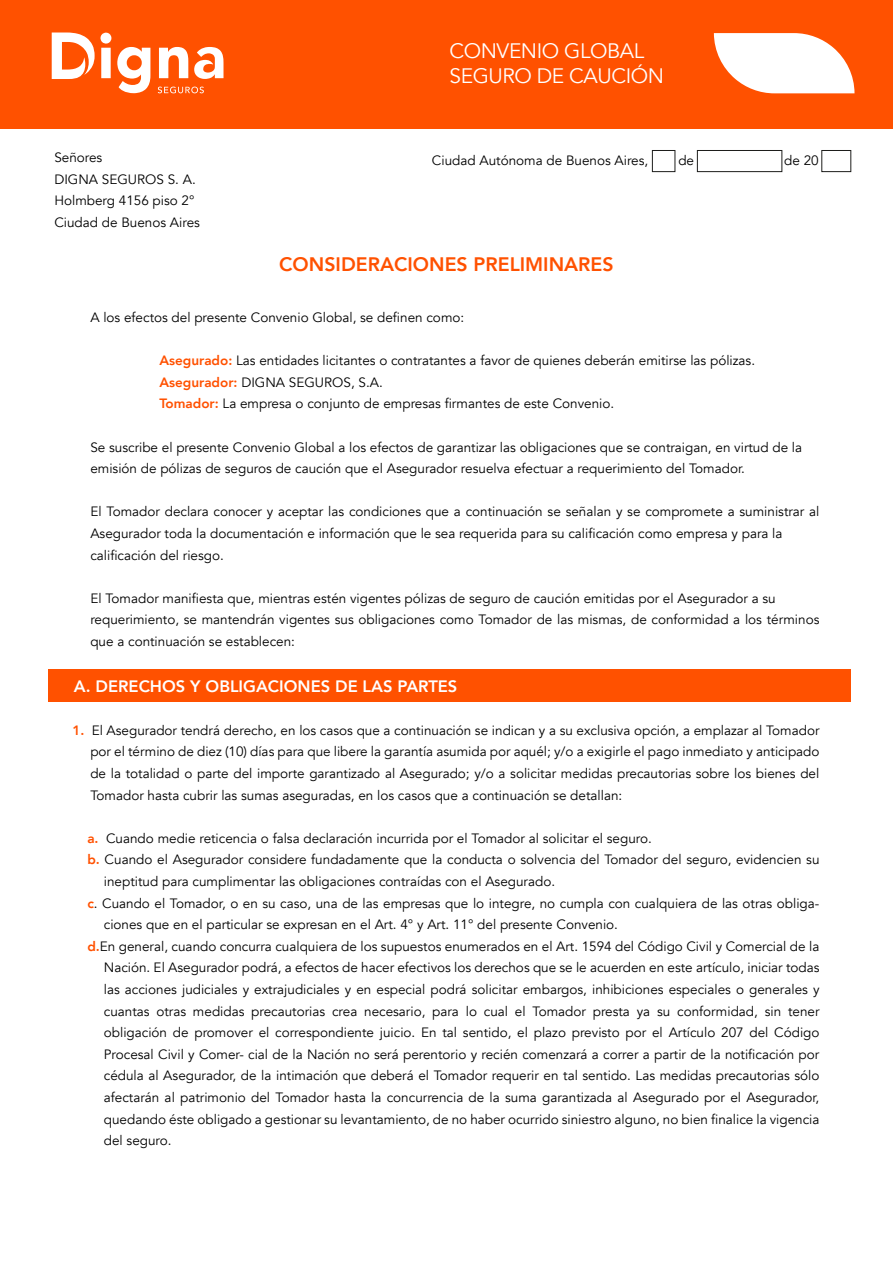
<style>
.page{position:relative;width:893px;height:1263px;background:#fff}
.page>*{position:absolute;margin:0;border:0;box-sizing:border-box;transform-origin:0 0}
.t1{font:20.85px/25px "Avenir";letter-spacing:-.02em;color:#fff}
.t2{font:800 19.5px "Avenir";color:#ff5100}
.t3{font:800 16.5px "Avenir";color:#fff}
.t4{font:13.5px/21.6px "Avenir";color:#000}
.s1{font-weight:800;color:#ff5100}
</style>
<div class="page">
<div style="left:48px;top:669px;width:803px;height:33px;background:#ff5100"></div>
<div style="left:0;top:0;width:893px;height:129px;background:#ff5100"></div>
<svg style="left:158px;top:87px;width:46px;height:6px"></svg>
<svg style="left:52px;top:33px;width:59px;height:46px"></svg>
<svg style="left:159px;top:47px;width:29px;height:31px"></svg>
<svg style="left:117px;top:47px;width:33px;height:46px"></svg>
<svg style="left:194px;top:47px;width:29px;height:32px"></svg>
<svg style="left:714px;top:33px;width:140px;height:60px"></svg>
<div style="left:652px;top:150px;width:23px;height:22px;border:1px solid #1d1d1b"></div>
<div style="left:822px;top:150px;width:29px;height:22px;border:1px solid #1d1d1b"></div>
<div style="left:697px;top:150px;width:85px;height:22px;border:1px solid #1d1d1b"></div>
<h1 class="t1" style="left:449px;top:39px;width:216px">CONVENIO GLOBAL<br>SEGURO DE CAUCIÓN</h1>
<p class="t4" style="left:54px;top:147px;width:147px">Señores<br>DIGNA SEGUROS S. A.<br>Holmberg 4156 piso 2°<br>Ciudad de Buenos Aires</p>
<p class="t4" style="left:432px;top:150px;width:218px">Ciudad Autónoma de Buenos Aires,</p>
<p class="t4" style="left:678px;top:150px;width:17px">de</p>
<p class="t4" style="left:784px;top:150px;width:36px">de 20</p>
<h2 class="t2" style="left:279px;top:249px;width:336px">CONSIDERACIONES PRELIMINARES</h2>
<p class="t4" style="left:90px;top:307px;width:375px">A los efectos del presente Convenio Global, se definen como:</p>
<p class="t4" style="left:159px;top:350px;width:597px"><span class="s1">Asegurado:</span> Las entidades licitantes o contratantes a favor de quienes deberán emitirse las pólizas.<br><span class="s1">Asegurador:</span> DIGNA SEGUROS, S.A.<br><span class="s1">Tomador:</span> La empresa o conjunto de empresas firmantes de este Convenio.</p>
<p class="t4" style="left:90px;top:436px;width:713px">Se suscribe el presente Convenio Global a los efectos de garantizar las obligaciones que se contraigan, en virtud de la emisión de pólizas de seguros de caución que el Asegurador resuelva efectuar a requerimiento del Tomador.</p>
<p class="t4" style="left:90px;top:501px;width:731px">El Tomador declara conocer y aceptar las condiciones que a continuación se señalan y se compromete a suministrar al<br>Asegurador toda la documentación e información que le sea requerida para su calificación como empresa y para la calificación del riesgo.</p>
<p class="t4" style="left:90px;top:587px;width:731px">El Tomador manifiesta que, mientras estén vigentes pólizas de seguro de caución emitidas por el Asegurador a su requerimiento, se mantendrán vigentes sus obligaciones como Tomador de las mismas, de conformidad a los términos que a continuación se establecen:</p>
<p class="t3" style="left:74px;top:673px;width:385px">A. DERECHOS Y OBLIGACIONES DE LAS PARTES</p>
<p class="t4" style="left:90px;top:719px;width:731px;text-align:justify;text-indent:-18px"><span class="s1">1.</span> El Asegurador tendrá derecho, en los casos que a continuación se indican y a su exclusiva opción, a emplazar al Tomador por el término de diez (10) días para que libere la garantía asumida por aquél; y/o a exigirle el pago inmediato y anticipado de la totalidad o parte del importe garantizado al Asegurado; y/o a solicitar medidas precautorias sobre los bienes del Tomador hasta cubrir las sumas aseguradas, en los casos que a continuación se detallan:</p>
<p class="t4" style="left:87px;top:827px;width:566px"><span class="s1">a.</span> Cuando medie reticencia o falsa declaración incurrida por el Tomador al solicitar el seguro.</p>
<p class="t4" style="left:87px;top:849px;width:734px"><span class="s1">b.</span> Cuando el Asegurador considere fundadamente que la conducta o solvencia del Tomador del seguro, evidencien su</p>
<p class="t4" style="left:104px;top:871px;width:453px">ineptitud para cumplimentar las obligaciones contraídas con el Asegurado.</p>
<p class="t4" style="left:87px;top:892px;width:733px"><span class="s1">c</span>. Cuando el Tomador, o en su caso, una de las empresas que lo integre, no cumpla con cualquiera de las otras obliga-</p>
<p class="t4" style="left:104px;top:914px;width:516px">ciones que en el particular se expresan en el Art. 4° y Art. 11° del presente Convenio.</p>
<p class="t4" style="left:87px;top:935px;width:733px"><span class="s1">d.</span>En general, cuando concurra cualquiera de los supuestos enumerados en el Art. 1594 del Código Civil y Comercial de la</p>
<p class="t4" style="left:104px;top:957px;width:717px">Nación. El Asegurador podrá, a efectos de hacer efectivos los derechos que se le acuerden en este artículo, iniciar todas</p>
<p class="t4" style="left:104px;top:979px;width:717px">las acciones judiciales y extrajudiciales y en especial podrá solicitar embargos, inhibiciones especiales o generales y</p>
<p class="t4" style="left:104px;top:1000px;width:717px">cuantas otras medidas precautorias crea necesario, para lo cual el Tomador presta ya su conformidad, sin tener</p>
<p class="t4" style="left:104px;top:1022px;width:717px">obligación de promover el correspondiente juicio. En tal sentido, el plazo previsto por el Artículo 207 del Código</p>
<p class="t4" style="left:104px;top:1043px;width:717px">Procesal Civil y Comer- cial de la Nación no será perentorio y recién comenzará a correr a partir de la notificación por</p>
<p class="t4" style="left:104px;top:1065px;width:717px">cédula al Asegurador, de la intimación que deberá el Tomador requerir en tal sentido. Las medidas precautorias sólo</p>
<p class="t4" style="left:104px;top:1087px;width:717px">afectarán al patrimonio del Tomador hasta la concurrencia de la suma garantizada al Asegurado por el Asegurador,</p>
<p class="t4" style="left:104px;top:1108px;width:717px">quedando éste obligado a gestionar su levantamiento, de no haber ocurrido siniestro alguno, no bien finalice la vigencia</p>
<p class="t4" style="left:104px;top:1130px;width:69px">del seguro.</p>
</div>
